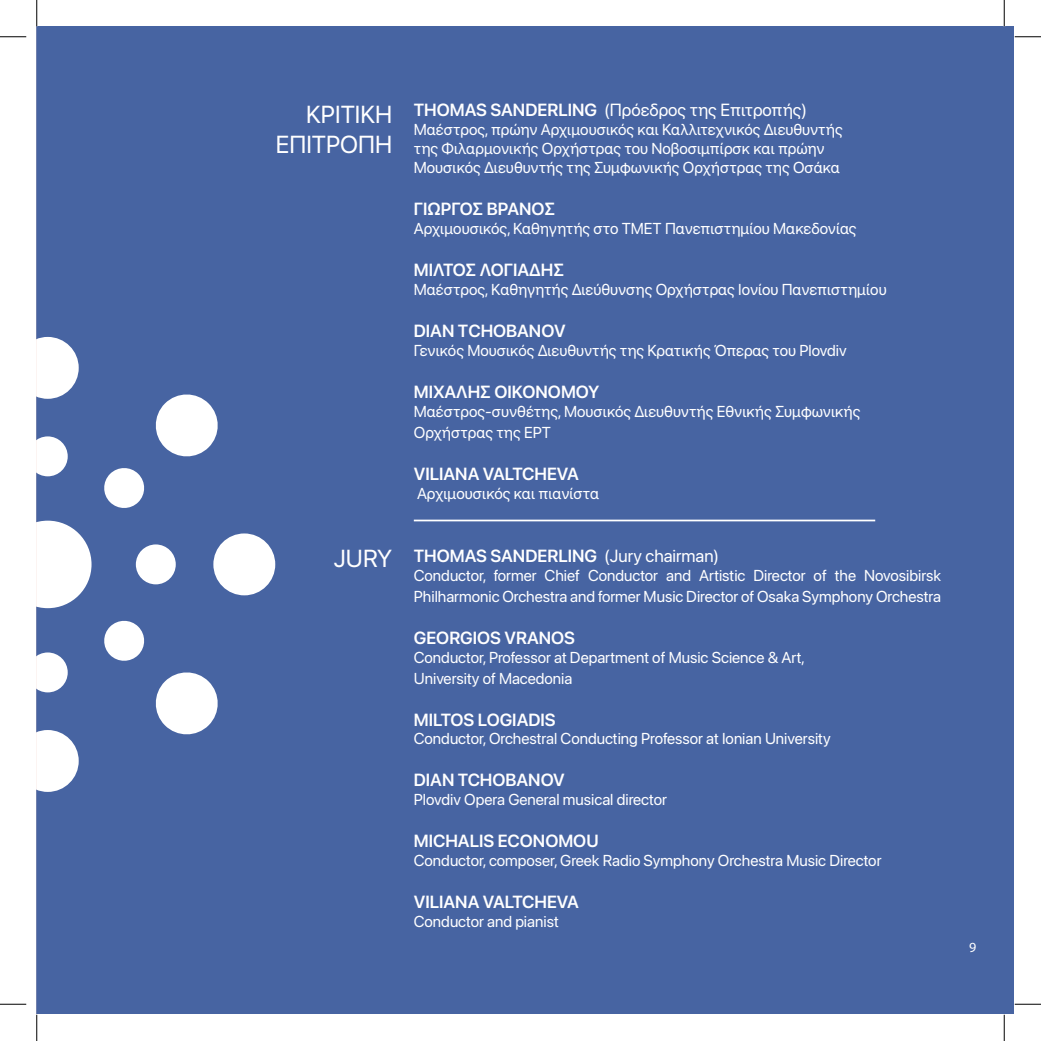
<style>
.page{position:relative;width:1041px;height:1041px;background:#fff}
.page>*{position:absolute;margin:0;border:0;box-sizing:border-box;transform-origin:0 0}
.t1{font:24.5px/29.4px "SF Pro Display";color:#fff;text-align:right}
.t2{font:600 17.5px "SF Pro Display";color:#fff}
.t3{font:17.5px "SF Pro Display";color:#fff}
.t4{font:15.75px/21px "SF Pro Display";color:#fff}
.t5{font:14px "Myriad Pro";color:#fff}
.s1{font-weight:600}
.s2{font-weight:400}
</style>
<div class="page">
<div style="left:37px;top:27px;width:977px;height:987px;background:#4764a2"></div>
<svg style="left:37px;top:521px;width:55px;height:87px"></svg>
<svg style="left:37px;top:730px;width:42px;height:62px"></svg>
<svg style="left:37px;top:652px;width:31px;height:40px"></svg>
<svg style="left:104px;top:620px;width:41px;height:41px"></svg>
<div style="left:136px;top:544px;width:40px;height:40px;background:#fff;border-radius:50%"></div>
<svg style="left:104px;top:468px;width:41px;height:40px"></svg>
<svg style="left:37px;top:436px;width:31px;height:40px"></svg>
<svg style="left:155px;top:672px;width:63px;height:63px"></svg>
<div style="left:213px;top:533px;width:62px;height:62px;background:#fff;border-radius:50%"></div>
<svg style="left:155px;top:394px;width:63px;height:63px"></svg>
<svg style="left:37px;top:337px;width:42px;height:62px"></svg>
<hr style="left:414px;top:520px;width:461px;height:1px;background:#fff">
<svg style="left:0;top:36px;width:26px;height:1px"></svg>
<svg style="left:1015px;top:36px;width:26px;height:1px"></svg>
<svg style="left:0;top:1004px;width:26px;height:1px"></svg>
<svg style="left:1015px;top:1004px;width:26px;height:1px"></svg>
<svg style="left:36px;top:0;width:1px;height:26px"></svg>
<svg style="left:36px;top:1015px;width:1px;height:26px"></svg>
<svg style="left:1004px;top:0;width:1px;height:26px"></svg>
<svg style="left:1004px;top:1015px;width:1px;height:26px"></svg>
<h1 class="t1" style="left:276px;top:100px;width:114px">ΚΡΙΤΙΚΉ<br>ΕΠΙΤΡΟΠΉ</h1>
<h1 class="t1" style="left:334px;top:544px;width:60px">JURY</h1>
<p class="t3" style="left:414px;top:100px;width:395px"><span class="s1">THOMAS SANDERLING</span> (Πρόεδρος της Επιτροπής)</p>
<p class="t4" style="left:414px;top:120px;width:430px;line-height:18.9px">Μαέστρος, πρώην Αρχιμουσικός και Καλλιτεχνικός Διευθυντής της Φιλαρμονικής Ορχήστρας του Νοβοσιμπίρσκ και πρώην<br>Μουσικός Διευθυντής της Συμφωνικής Ορχήστρας της Οσάκα</p>
<p class="t2" style="left:414px;top:199px;width:143px">ΓΙΏΡΓΟΣ ΒΡΆΝΟΣ</p>
<p class="t4" style="left:414px;top:218px;width:444px">Αρχιμουσικός, Καθηγητής στο ΤΜΕΤ Πανεπιστημίου Μακεδονίας</p>
<p class="t2" style="left:414px;top:260px;width:152px">ΜΊΛΤΟΣ ΛΟΓΙΆΔΗΣ</p>
<p class="t4" style="left:414px;top:279px;width:474px">Mαέστρος, Kαθηγητής Διεύθυνσης Ορχήστρας Ιονίου Πανεπιστημίου</p>
<p class="t2" style="left:414px;top:321px;width:153px">DIAN ΤCHOBANOV</p>
<p class="t4" style="left:414px;top:340px;width:434px">Γενικός Μουσικός Διευθυντής της Κρατικής Όπερας του Plovdiv</p>
<p class="t2" style="left:414px;top:382px;width:187px">ΜΙΧΆΛΗΣ ΟΙΚΟΝΌΜΟΥ</p>
<p class="t4" style="left:414px;top:401px;width:448px">Μαέστρος-συνθέτης, Μουσικός Διευθυντής Εθνικής Συμφωνικής<br>Ορχήστρας της ΕΡΤ</p>
<p class="t2" style="left:414px;top:463px;width:166px">VILIANA VALTCHEVA</p>
<p class="t4" style="left:417px;top:483px;width:184px">Αρχιμουσικός και πιανίστα</p>
<p class="t2" style="left:414px;top:545px;width:307px">THOMAS SANDERLING <span class="s2">(Jury chairman)</span></p>
<p class="t4" style="left:414px;top:565px;width:529px">Conductor, former Chief Conductor and Artistic Director of the Novosibirsk<br>Philharmonic Orchestra and former Music Director of Osaka Symphony Orchestra</p>
<p class="t2" style="left:414px;top:627px;width:163px">GEORGIOS VRANOS</p>
<p class="t4" style="left:414px;top:646px;width:393px">Conductor, Professor at Department of Music Science &amp; Art,<br>University of Macedonia</p>
<p class="t2" style="left:414px;top:709px;width:143px">MILTOS LOGIADIS</p>
<p class="t4" style="left:414px;top:728px;width:418px">Conductor, Orchestral Conducting Professor at Ionian University</p>
<p class="t2" style="left:414px;top:770px;width:153px">DIAN TCHOBANOV</p>
<p class="t4" style="left:414px;top:789px;width:255px">Plovdiv Opera General musical director</p>
<p class="t2" style="left:414px;top:831px;width:186px">MICHALIS ECONOMOU</p>
<p class="t4" style="left:414px;top:850px;width:469px">Conductor, composer, Greek Radio Symphony Orchestra Music Director</p>
<p class="t2" style="left:414px;top:892px;width:166px">VILIANA VALTCHEVA</p>
<p class="t4" style="left:414px;top:911px;width:146px">Conductor and pianist</p>
<p class="t5" style="left:969px;top:938px;width:9px">9</p>
</div>
